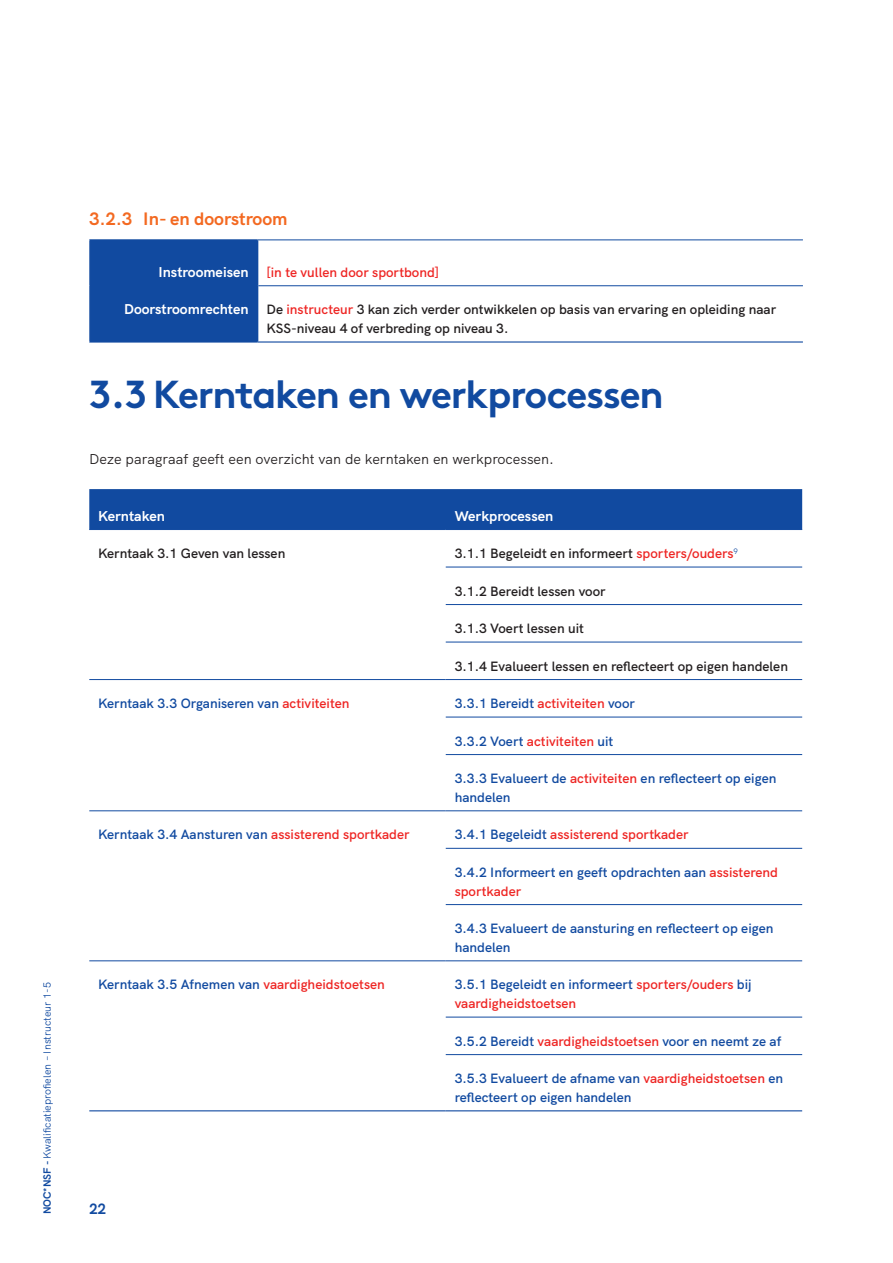
<style>
.page{position:relative;width:893px;height:1263px;background:#fff}
.page>*{position:absolute;margin:0;border:0;box-sizing:border-box;transform-origin:0 0}
.t1{font:700 39px "Brown";letter-spacing:-.03em;color:#114aa0}
.t2{font:700 18px "HK Grotesk";color:#f36921}
.t3{font:700 15px "HK Grotesk";color:#114aa0}
.t4{font:14.25px "HK Grotesk";color:#231f20}
.t5{font:700 14.25px "HK Grotesk";color:#fff}
.t6{font:600 13.5px/18.8px "HK Grotesk";color:#114aa0}
.t7{font:600 13.5px/18.8px "HK Grotesk";color:#231f20}
.t8{font:600 13.5px/18.8px "HK Grotesk";color:#ee2624}
.t9{font:10.5px "HK Grotesk";color:#114aa0}
.s1{font-weight:700}
.s2{color:#ee2624}
.s3{color:#114aa0}
</style>
<div class="page">
<div style="left:91px;top:240px;width:166px;height:101px;background:#114aa0"></div>
<hr style="left:258px;top:240px;width:545px;height:1px;background:#114aa0">
<hr style="left:91px;top:285px;width:166px;height:1px;background:#114aa0">
<hr style="left:258px;top:285px;width:545px;height:1px;background:#114aa0">
<hr style="left:258px;top:341px;width:545px;height:2px;background:#114aa0">
<hr style="left:89px;top:239px;width:169px;height:1px;background:#114aa0">
<hr style="left:89px;top:341px;width:169px;height:2px;background:#114aa0">
<hr style="left:89px;top:240px;width:2px;height:46px;background:#114aa0">
<hr style="left:257px;top:240px;width:1px;height:46px;background:#114aa0">
<hr style="left:89px;top:286px;width:2px;height:55px;background:#114aa0">
<hr style="left:257px;top:286px;width:1px;height:55px;background:#114aa0">
<div style="left:89px;top:489px;width:713px;height:40px;background:#114aa0"></div>
<hr style="left:89px;top:1110px;width:357px;height:1px;background:#114aa0">
<hr style="left:89px;top:529px;width:357px;height:1px;background:#114aa0">
<hr style="left:446px;top:529px;width:356px;height:1px;background:#114aa0">
<hr style="left:446px;top:567px;width:356px;height:1px;background:#114aa0">
<hr style="left:446px;top:904px;width:356px;height:1px;background:#114aa0">
<hr style="left:446px;top:604px;width:356px;height:1px;background:#114aa0">
<hr style="left:446px;top:642px;width:356px;height:1px;background:#114aa0">
<hr style="left:89px;top:810px;width:357px;height:1px;background:#114aa0">
<hr style="left:446px;top:810px;width:356px;height:1px;background:#114aa0">
<hr style="left:446px;top:960px;width:356px;height:1px;background:#114aa0">
<hr style="left:89px;top:679px;width:357px;height:1px;background:#114aa0">
<hr style="left:89px;top:960px;width:357px;height:1px;background:#114aa0">
<hr style="left:446px;top:679px;width:356px;height:1px;background:#114aa0">
<hr style="left:446px;top:1054px;width:356px;height:1px;background:#114aa0">
<hr style="left:446px;top:1110px;width:356px;height:1px;background:#114aa0">
<hr style="left:446px;top:717px;width:356px;height:1px;background:#114aa0">
<hr style="left:446px;top:754px;width:356px;height:1px;background:#114aa0">
<hr style="left:446px;top:848px;width:356px;height:1px;background:#114aa0">
<hr style="left:446px;top:1017px;width:356px;height:1px;background:#114aa0">
<p class="t9" style="left:39px;top:1214px;width:234px;rotate:-90deg"><span class="s1">NOC*NSF -</span> Kwalificatieprofielen – Instructeur 1-5</p>
<h2 class="t2" style="left:89px;top:205px;width:200px">3.2.3 In- en doorstroom</h2>
<p class="t5" style="left:159px;top:261px;width:92px">Instroomeisen</p>
<p class="t8" style="left:266px;top:262px;width:174px">[in te vullen door sportbond]</p>
<p class="t5" style="left:124px;top:298px;width:126px">Doorstroomrechten</p>
<p class="t7" style="left:266px;top:299px;width:511px">De <span class="s2">instructeur</span> 3 kan zich verder ontwikkelen op basis van ervaring en opleiding naar<br>KSS-niveau 4 of verbreding op niveau 3.</p>
<h1 class="t1" style="left:89px;top:363px;width:576px">3.3 Kerntaken en werkprocessen</h1>
<p class="t4" style="left:89px;top:448px;width:466px">Deze paragraaf geeft een overzicht van de kerntaken en werkprocessen.</p>
<p class="t5" style="left:98px;top:504px;width:68px">Kerntaken</p>
<p class="t5" style="left:455px;top:504px;width:100px">Werkprocessen</p>
<p class="t7" style="left:98px;top:543px;width:189px">Kerntaak 3.1 Geven van lessen</p>
<p class="t7" style="left:455px;top:543px;width:285px">3.1.1 Begeleidt en informeert <span class="s2">sporters/ouders</span><sup>9</sup></p>
<p class="t7" style="left:455px;top:580px;width:152px">3.1.2 Bereidt lessen voor</p>
<p class="t7" style="left:455px;top:618px;width:131px">3.1.3 Voert lessen uit</p>
<p class="t7" style="left:455px;top:655px;width:335px">3.1.4 Evalueert lessen en reflecteert op eigen handelen</p>
<p class="t6" style="left:98px;top:693px;width:253px">Kerntaak 3.3 Organiseren van <span class="s2">activiteiten</span></p>
<p class="t6" style="left:455px;top:693px;width:182px">3.3.1 Bereidt <span class="s2">activiteiten</span> voor</p>
<p class="t6" style="left:455px;top:730px;width:160px">3.3.2 Voert <span class="s2">activiteiten</span> uit</p>
<p class="t6" style="left:455px;top:768px;width:323px">3.3.3 Evalueert de <span class="s2">activiteiten</span> en reflecteert op eigen handelen</p>
<p class="t6" style="left:98px;top:824px;width:313px">Kerntaak 3.4 Aansturen van <span class="s2">assisterend sportkader</span></p>
<p class="t8" style="left:455px;top:824px;width:235px"><span class="s3">3.4.1 Begeleidt</span> assisterend sportkader</p>
<p class="t6" style="left:455px;top:862px;width:325px">3.4.2 Informeert en geeft opdrachten aan <span class="s2">assisterend sportkader</span></p>
<p class="t6" style="left:455px;top:918px;width:320px">3.4.3 Evalueert de aansturing en reflecteert op eigen handelen</p>
<p class="t6" style="left:98px;top:974px;width:288px">Kerntaak 3.5 Afnemen van <span class="s2">vaardigheidstoetsen</span></p>
<p class="t8" style="left:455px;top:974px;width:299px"><span class="s3">3.5.1 Begeleidt en informeert</span> sporters/ouders <span class="s3">bij </span>vaardigheidstoetsen</p>
<p class="t6" style="left:455px;top:1030px;width:328px">3.5.2 Bereidt <span class="s2">vaardigheidstoetsen</span> voor en neemt ze af</p>
<p class="t6" style="left:455px;top:1068px;width:330px">3.5.3 Evalueert de afname van <span class="s2">vaardigheidstoetsen</span> en reflecteert op eigen handelen</p>
<p class="t3" style="left:89px;top:1197px;width:19px">22</p>
</div>
